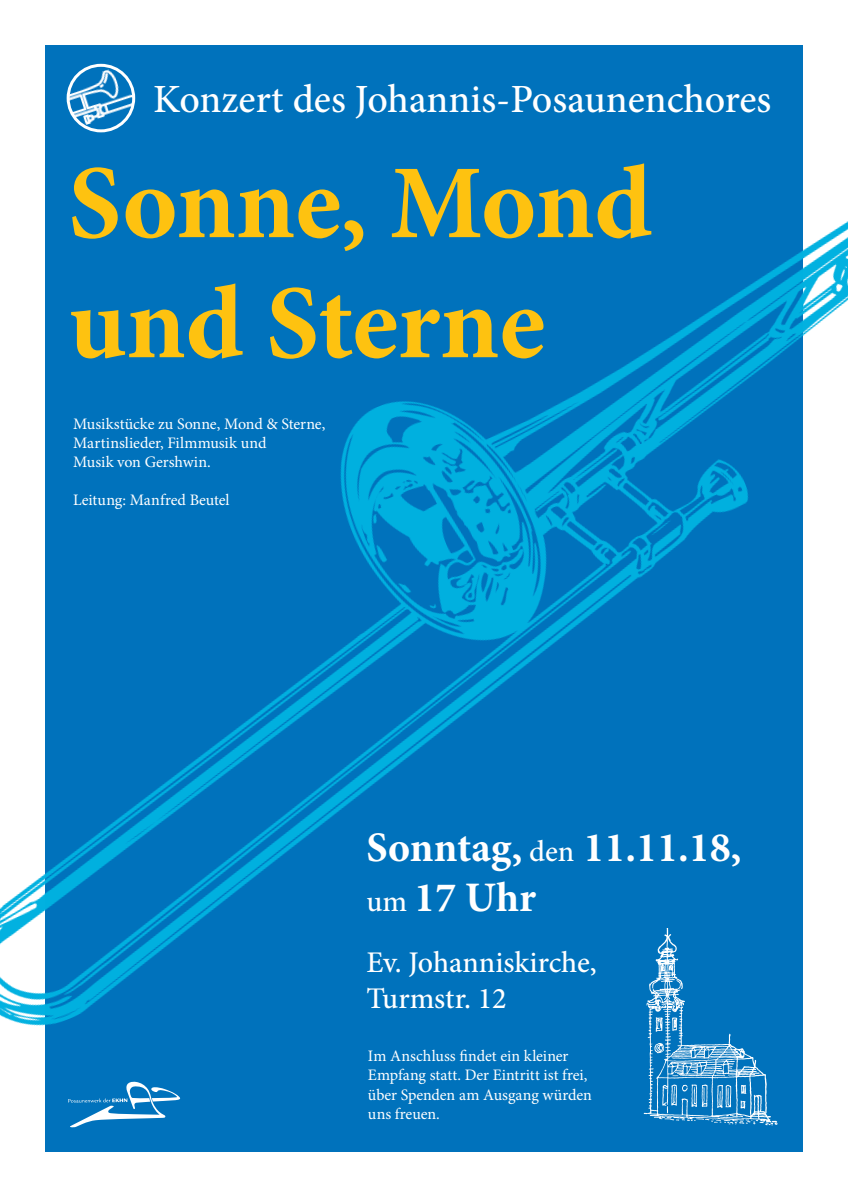
<style>
.page{position:relative;width:848px;height:1197px;background:#fff}
.page>*{position:absolute;margin:0;border:0;box-sizing:border-box;transform-origin:0 0}
.t1{font:700 104.9px/120px "Minion Pro";color:#fec210}
.t2{font:700 42px/50px "Minion Pro";color:#fff}
.t3{font:500 40px "Minion Pro";color:#fff}
.t4{font:500 30px/36px "Minion Pro";letter-spacing:-.005em;color:#fff}
.t5{font:16px/19.2px "Minion Pro";letter-spacing:-.005em;color:#fff}
.s1{font-weight:500;font-size:30px}
</style>
<div class="page">
<div style="left:45px;top:45px;width:757px;height:1106px;background:#0072bc"></div>
<img style="left:0;top:215px;width:848px;height:830px">
<img style="left:639px;top:928px;width:140px;height:196px">
<img style="left:68px;top:68px;width:66px;height:58px">
<div style="left:67px;top:64px;width:68px;height:68px;border:3px solid #fff;border-radius:50%"></div>
<svg style="left:68px;top:1081px;width:112px;height:46px"></svg>
<h3 class="t3" style="left:153px;top:72px;width:619px">Konzert des Johannis-Posaunenchores</h3>
<h1 class="t1" style="left:68px;top:142px;width:585px">Sonne, Mond und Sterne</h1>
<p class="t5" style="left:73px;top:414px;width:254px">Musikstücke zu Sonne, Mond &amp; Sterne,<br>Martinslieder, Filmmusik und<br>Musik von Gershwin.</p>
<p class="t5" style="left:73px;top:490px;width:158px">Leitung: Manfred Beutel</p>
<h2 class="t2" style="left:366px;top:821px;width:376px">Sonntag, <span class="s1">den</span> 11.11.18, <span class="s1">um</span> 17 Uhr</h2>
<h3 class="t4" style="left:366px;top:944px;width:232px">Ev. Johanniskirche,<br>Turmstr. 12</h3>
<p class="t5" style="left:368px;top:1046px;width:225px">Im Anschluss findet ein kleiner<br>Empfang statt. Der Eintritt ist frei, über Spenden am Ausgang würden uns freuen.</p>
</div>
